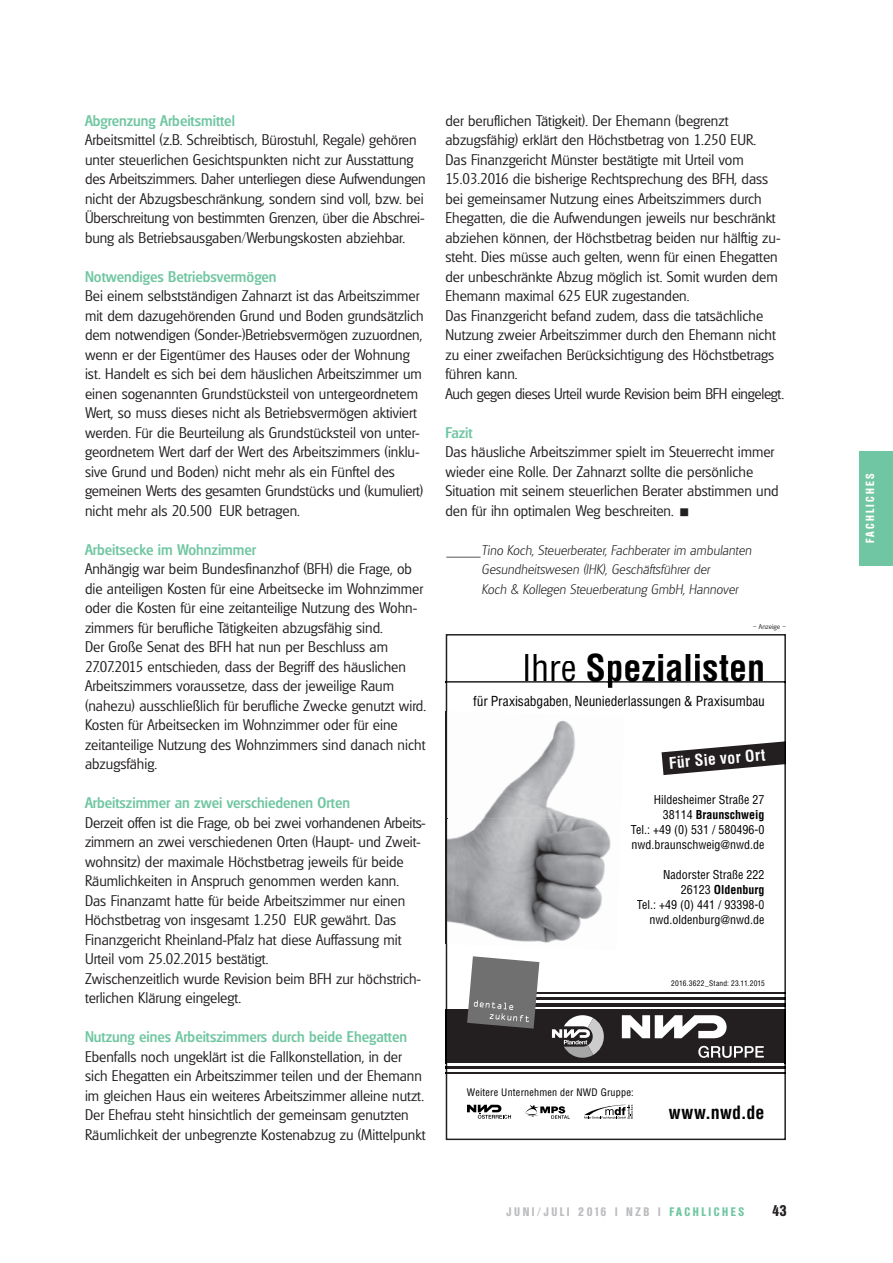
<style>
.page{position:relative;width:893px;height:1263px;background:#fff}
.page>*{position:absolute;margin:0;border:0;box-sizing:border-box;transform-origin:0 0}
.t1{font:700 condensed 36px "Helvetica LT Std";color:#000}
.t2{font:700 condensed 18px "Helvetica LT Std";letter-spacing:.01em;color:#000}
.t3{font:700 condensed 15.75px "Helvetica LT Std";color:#fff}
.t4{font:300 15px/19.5px "Glasgow";color:#231f20}
.t5{font:500 15px "Glasgow";color:#70c6a2}
.t6{font:700 condensed 15px "Olympia";color:#231f20}
.t7{font:italic 200 13.5px/19.5px "Glasgow";color:#231f20}
.t8{font:condensed 13.5px "Helvetica LT Std";letter-spacing:-.005em;color:#000}
.t9{font:300 13.5px "Glasgow";color:#231f20;scale:2.7 1}
.t10{font:condensed 12px "Helvetica LT Std";color:#000}
.t11{font:700 condensed 12px "Helvetica LT Std";color:#000}
.t12{font:700 condensed 12px "Olympia";letter-spacing:.215em;color:#bcbdc0}
.t13{font:700 condensed 11.55px "Olympia";letter-spacing:.2em;color:#fff}
.t14{font:condensed 10.2px "Helvetica LT Std";letter-spacing:.02em;color:#000}
.t15{font:condensed 7.5px "Helvetica LT Std";letter-spacing:.03em;color:#000}
.t16{font:300 6.75px "Glasgow";color:#231f20;scale:1.05 1}
.s1{font-weight:400}
.s2{color:#70c6a2}
</style>
<div class="page">
<div style="left:860px;top:451px;width:33px;height:115px;background:#70c6a2"></div>
<div style="left:446px;top:1009px;width:340px;height:54px;background:#231f20"></div>
<hr style="left:526px;top:1004px;width:260px;height:3px;background:#231f20">
<hr style="left:526px;top:998px;width:260px;height:2px;background:#231f20">
<hr style="left:526px;top:992px;width:260px;height:1px;background:#231f20">
<hr style="left:446px;top:1066px;width:340px;height:3px;background:#231f20">
<hr style="left:446px;top:1072px;width:340px;height:1px;background:#231f20">
<svg style="left:622px;top:1015px;width:105px;height:23px"></svg>
<svg style="left:698px;top:1046px;width:66px;height:12px"></svg>
<svg style="left:552px;top:1015px;width:52px;height:43px"></svg>
<svg style="left:467px;top:956px;width:72px;height:72px;background:#7c7b7b"></svg>
<hr style="left:446px;top:681px;width:340px;height:2px;background:#231f20">
<svg style="left:525px;top:1105px;width:45px;height:14px"></svg>
<svg style="left:584px;top:1105px;width:49px;height:13px"></svg>
<svg style="left:467px;top:1105px;width:44px;height:14px"></svg>
<div style="left:446px;top:634px;width:340px;height:506px;border:2px solid #231f20"></div>
<img style="left:446px;top:711px;width:140px;height:108px">
<hr style="left:784px;top:1009px;width:2px;height:54px;background:#000">
<svg style="left:784px;top:992px;width:2px;height:15px"></svg>
<svg style="left:784px;top:1066px;width:2px;height:8px"></svg>
<svg style="left:661px;top:741px;width:125px;height:34px"></svg>
<hr style="left:784px;top:741px;width:2px;height:23px;background:#000">
<img style="left:446px;top:819px;width:1px;height:125px">
<hr style="left:446px;top:1009px;width:1px;height:54px;background:#000">
<img style="left:447px;top:819px;width:164px;height:131px">
<p class="t5" style="left:85px;top:112px;width:151px">Abgrenzung Arbeitsmittel</p>
<p class="t4" style="left:85px;top:130px;width:342px">Arbeitsmittel (z.B. Schreibtisch, Bürostuhl, Regale) gehören unter steuerlichen Gesichtspunkten nicht zur Ausstattung des Arbeitszimmers. Daher unterliegen diese Aufwendungen nicht der Abzugsbeschränkung, sondern sind voll, bzw. bei Überschreitung von bestimmten Grenzen, über die Abschrei&shy;bung als Betriebsausgaben/Werbungskosten abziehbar.</p>
<p class="t5" style="left:85px;top:268px;width:193px">Notwendiges Betriebsvermögen</p>
<p class="t4" style="left:85px;top:286px;width:340px">Bei einem selbstständigen Zahnarzt ist das Arbeitszimmer mit dem dazugehörenden Grund und Boden grundsätzlich dem notwendigen (Sonder-)Betriebsvermögen zuzuordnen, wenn er der Eigentümer des Hauses oder der Wohnung ist. Handelt es sich bei dem häuslichen Arbeitszimmer um einen sogenannten Grundstücksteil von untergeordnetem Wert, so muss dieses nicht als Betriebsvermögen aktiviert werden. Für die Beurteilung als Grundstücksteil von unter&shy;geordnetem Wert darf der Wert des Arbeitszimmers (inklu&shy;sive Grund und Boden) nicht mehr als ein Fünftel des gemeinen Werts des gesamten Grundstücks und (kumuliert) nicht mehr als 20.500 EUR betragen.</p>
<p class="t5" style="left:85px;top:541px;width:173px">Arbeitsecke im Wohnzimmer</p>
<p class="t4" style="left:85px;top:559px;width:342px">Anhängig war beim Bundesfinanzhof (BFH) die Frage, ob die anteiligen Kosten für eine Arbeitsecke im Wohnzimmer oder die Kosten für eine zeitanteilige Nutzung des Wohn&shy;zimmers für berufliche Tätigkeiten abzugsfähig sind.<br>Der Große Senat des BFH hat nun per Beschluss am 27.07.2015 entschieden, dass der Begriff des häuslichen Arbeitszimmers voraussetze, dass der jeweilige Raum (nahezu) ausschließlich für berufliche Zwecke genutzt wird.<br>Kosten für Arbeitsecken im Wohnzimmer oder für eine zeitanteilige Nutzung des Wohnzimmers sind danach nicht abzugsfähig.</p>
<p class="t5" style="left:85px;top:794px;width:266px">Arbeitszimmer an zwei verschiedenen Orten</p>
<p class="t4" style="left:85px;top:813px;width:342px">Derzeit offen ist die Frage, ob bei zwei vorhandenen Arbeits&shy;zimmern an zwei verschiedenen Orten (Haupt- und Zweit&shy;wohnsitz) der maximale Höchstbetrag jeweils für beide Räumlichkeiten in Anspruch genommen werden kann.<br>Das Finanzamt hatte für beide Arbeitszimmer nur einen Höchstbetrag von insgesamt 1.250 EUR gewährt. Das Finanzgericht Rheinland-Pfalz hat diese Auffassung mit Urteil vom 25.02.2015 bestätigt.<br>Zwischenzeitlich wurde Revision beim BFH zur höchstrich&shy;terlichen Klärung eingelegt.</p>
<p class="t5" style="left:85px;top:1028px;width:324px">Nutzung eines Arbeitszimmers durch beide Ehegatten</p>
<p class="t4" style="left:85px;top:1047px;width:342px">Ebenfalls noch ungeklärt ist die Fallkonstellation, in der sich Ehegatten ein Arbeitszimmer teilen und der Ehemann im gleichen Haus ein weiteres Arbeitszimmer alleine nutzt.<br>Der Ehefrau steht hinsichtlich der gemeinsam genutzten Räumlichkeit der unbegrenzte Kostenabzug zu (Mittelpunkt</p>
<p class="t4" style="left:445px;top:111px;width:340px">der beruflichen Tätigkeit). Der Ehemann (begrenzt abzugsfähig) erklärt den Höchstbetrag von 1.250 EUR.<br>Das Finanzgericht Münster bestätigte mit Urteil vom 15.03.2016 die bisherige Rechtsprechung des BFH, dass bei gemeinsamer Nutzung eines Arbeitszimmers durch Ehegatten, die die Aufwendungen jeweils nur beschränkt abziehen können, der Höchstbetrag beiden nur hälftig zu&shy;steht. Dies müsse auch gelten, wenn für einen Ehegatten der unbeschränkte Abzug möglich ist. Somit wurden dem Ehemann maximal 625 EUR zugestanden.<br>Das Finanzgericht befand zudem, dass die tatsächliche Nutzung zweier Arbeitszimmer durch den Ehemann nicht zu einer zweifachen Berücksichtigung des Höchstbetrags führen kann.<br>Auch gegen dieses Urteil wurde Revision beim BFH eingelegt.</p>
<p class="t5" style="left:445px;top:424px;width:29px">Fazit</p>
<p class="t4" style="left:445px;top:442px;width:335px">Das häusliche Arbeitszimmer spielt im Steuerrecht immer wieder eine Rolle. Der Zahnarzt sollte die persönliche Situation mit seinem steuerlichen Berater abstimmen und den für ihn optimalen Weg beschreiten.</p>
<p class="t9" style="left:445px;top:549px;width:15px">—</p>
<p class="t7" style="left:482px;top:540px;width:271px">Tino Koch, Steuerberater, Fachberater im ambulanten<br>Gesundheitswesen (IHK), Geschäftsführer der<br>Koch &amp; Kollegen Steuerberatung GmbH, Hannover</p>
<p class="t16" style="left:753px;top:623px;width:33px">– Anzeige –</p>
<h1 class="t1" style="left:522px;top:654px;width:245px"><span class="s1">Ihre</span> Spezialisten</h1>
<p class="t8" style="left:473px;top:695px;width:293px">für Praxisabgaben, Neuniederlassungen &amp; Praxisumbau</p>
<p class="t3" style="left:668px;top:757px;width:98px;rotate:-5deg">Für Sie vor Ort</p>
<p class="t10" style="left:654px;top:795px;width:112px">Hildesheimer Straße 27</p>
<p class="t11" style="left:663px;top:810px;width:103px"><span class="s1">38114</span> Braunschweig</p>
<p class="t10" style="left:631px;top:825px;width:135px">Tel.: +49 (0) 531 / 580496-0</p>
<p class="t10" style="left:631px;top:840px;width:134px">nwd.braunschweig@nwd.de</p>
<p class="t10" style="left:663px;top:870px;width:103px">Nadorster Straße 222</p>
<p class="t11" style="left:681px;top:885px;width:85px"><span class="s1">26123</span> Oldenburg</p>
<p class="t10" style="left:637px;top:900px;width:129px">T l.: +49 (0) 441 / 93398-0</p>
<p class="t10" style="left:642px;top:900px;width:7px">e</p>
<p class="t10" style="left:649px;top:915px;width:116px">nwd.oldenburg@nwd.de</p>
<p class="t15" style="left:671px;top:980px;width:95px">2016.3622_Stand: 23.11.2015</p>
<p class="t14" style="left:467px;top:1088px;width:168px">Weitere Unternehmen der NWD Gruppe:</p>
<p class="t2" style="left:669px;top:1105px;width:97px">www.nwd.de</p>
<p class="t12" style="left:506px;top:1205px;width:239px">JUNI/JULI 2016 | NZB | <span class="s2">FACHLICHES</span></p>
<p class="t6" style="left:772px;top:1202px;width:16px">43</p>
<p class="t13" style="left:863px;top:543px;width:72px;rotate:-90deg">FACHLICHES</p>
</div>
